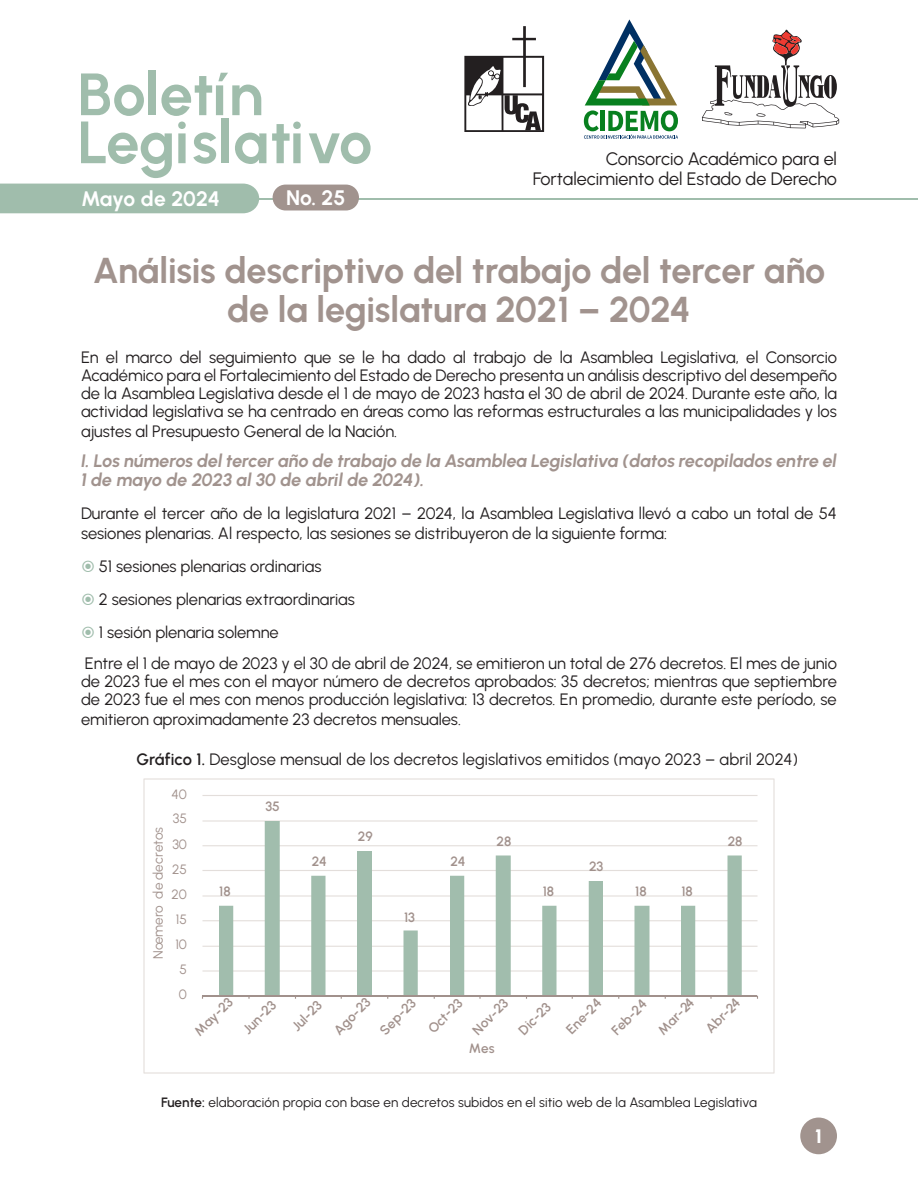
<style>
.page{position:relative;width:918px;height:1188px;background:#fff}
.page>*{position:absolute;margin:0;border:0;box-sizing:border-box;transform-origin:0 0}
.t1{font:700 36px/39px "Urbanist";letter-spacing:-.01em;color:#a1938e;text-align:center}
.t2{font:700 21px "Urbanist";letter-spacing:-.01em;color:#fff}
.t3{font:800 19.5px "Urbanist";color:#fff}
.t4{font:italic 700 18px/19.5px "Urbanist";letter-spacing:-.01em;color:#a1938e}
.t5{font:18px "Urbanist";letter-spacing:-.005em;color:#231f20}
.t6{font:16.5px/18px "Urbanist";letter-spacing:-.005em;color:#231f20;text-align:justify}
.t7{font:600 13.5px "Urbanist";color:#a1918c}
.t8{font:13.5px "Urbanist";letter-spacing:.005em;color:#231f20}
.t9{font:13.5px "Urbanist";color:#a1918c}
.s1{font-weight:600}
</style>
<div class="page">
<hr style="left:174px;top:198px;width:744px;height:2px;background:#a0bdac">
<svg style="left:81px;top:73px;width:63px;height:43px"></svg>
<div style="left:149px;top:71px;width:7px;height:44px;background:#a0bdac"></div>
<svg style="left:161px;top:73px;width:100px;height:43px"></svg>
<svg style="left:81px;top:122px;width:91px;height:56px"></svg>
<svg style="left:178px;top:122px;width:8px;height:41px"></svg>
<svg style="left:193px;top:132px;width:23px;height:32px"></svg>
<div style="left:222px;top:119px;width:7px;height:44px;background:#a0bdac"></div>
<svg style="left:235px;top:133px;width:31px;height:31px"></svg>
<svg style="left:272px;top:122px;width:29px;height:41px"></svg>
<svg style="left:309px;top:133px;width:62px;height:31px"></svg>
<div style="left:0;top:184px;width:259px;height:29px;background:#a0bdac"></div>
<div style="left:273px;top:185px;width:86px;height:25px;background:#a1938e;border-radius:13px"></div>
<div style="left:800px;top:1118px;width:37px;height:36px;background:#a1938e;border-radius:50%"></div>
<svg style="left:702px;top:29px;width:137px;height:99px"></svg>
<svg style="left:464px;top:26px;width:80px;height:106px"></svg>
<svg style="left:584px;top:19px;width:94px;height:120px"></svg>
<svg style="left:143px;top:778px;width:632px;height:296px"></svg>
<svg style="left:219px;top:821px;width:523px;height:174px"></svg>
<hr style="left:202px;top:995px;width:556px;height:1px;background:#a1918c">
<p class="t2" style="left:81px;top:185px;width:141px">Mayo de 2024</p>
<p class="t2" style="left:286px;top:184px;width:61px">No. 25</p>
<p class="t5" style="left:606px;top:147px;width:233px">Consorcio Académico para el</p>
<p class="t5" style="left:533px;top:167px;width:306px">Fortalecimiento del Estado de Derecho</p>
<p class="t1" style="left:93px;top:250px;width:734px">Análisis descriptivo del trabajo del tercer año de la legislatura 2021 – 2024</p>
<p class="t6" style="left:81px;top:348px;width:758px">En el marco del seguimiento que se le ha dado al trabajo de la Asamblea Legislativa, el Consorcio Académico para el Fortalecimiento del Estado de Derecho presenta un análisis descriptivo del desempeño de la Asamblea Legislativa desde el 1 de mayo de 2023 hasta el 30 de abril de 2024. Durante este año, la actividad legislativa se ha centrado en áreas como las reformas estructurales a las municipalidades y los</p>
<p class="t6" style="left:81px;top:422px;width:318px">ajustes al Presupuesto General de la Nación.</p>
<p class="t4" style="left:81px;top:450px;width:758px">I. Los números del tercer año de trabajo de la Asamblea Legislativa (datos recopilados entre el<br>1 de mayo de 2023 al 30 de abril de 2024).</p>
<p class="t6" style="left:81px;top:503px;width:757px;line-height:19.5px">Durante el tercer año de la legislatura 2021 – 2024, la Asamblea Legislativa llevó a cabo un total de 54 sesiones plenarias. Al respecto, las sesiones se distribuyeron de la siguiente forma:</p>
<p class="t6" style="left:99px;top:557px;width:224px">51 sesiones plenarias ordinarias</p>
<p class="t6" style="left:99px;top:590px;width:258px">2 sesiones plenarias extraordinarias</p>
<p class="t6" style="left:99px;top:623px;width:182px">1 sesión plenaria solemne</p>
<p class="t6" style="left:81px;top:654px;width:757px">Entre el 1 de mayo de 2023 y el 30 de abril de 2024, se emitieron un total de 276 decretos. El mes de junio de 2023 fue el mes con el mayor número de decretos aprobados: 35 decretos; mientras que septiembre de 2023 fue el mes con menos producción legislativa: 13 decretos. En promedio, durante este período, se</p>
<p class="t6" style="left:81px;top:710px;width:382px">emitieron aproximadamente 23 decretos mensuales.</p>
<p class="t6" style="left:136px;top:750px;width:663px"><span class="s1">Gráfico 1.</span> Desglose mensual de los decretos legislativos emitidos (mayo 2023 – abril 2024)</p>
<p class="t9" style="left:149px;top:959px;width:134px;rotate:-90deg">Nœmero de decretos</p>
<p class="t9" style="left:172px;top:785px;width:17px">40</p>
<p class="t9" style="left:173px;top:810px;width:16px">35</p>
<p class="t9" style="left:172px;top:835px;width:16px">30</p>
<p class="t9" style="left:172px;top:860px;width:16px">25</p>
<p class="t9" style="left:172px;top:885px;width:17px">20</p>
<p class="t9" style="left:176px;top:910px;width:13px">15</p>
<p class="t9" style="left:175px;top:935px;width:13px">10</p>
<p class="t9" style="left:180px;top:960px;width:9px">5</p>
<p class="t7" style="left:219px;top:882px;width:13px">18</p>
<p class="t7" style="left:265px;top:798px;width:16px">35</p>
<p class="t7" style="left:312px;top:852px;width:17px">24</p>
<p class="t7" style="left:358px;top:828px;width:16px">29</p>
<p class="t7" style="left:404px;top:908px;width:12px">13</p>
<p class="t7" style="left:450px;top:852px;width:17px">24</p>
<p class="t7" style="left:497px;top:832px;width:16px">28</p>
<p class="t7" style="left:543px;top:882px;width:13px">18</p>
<p class="t7" style="left:589px;top:858px;width:16px">23</p>
<p class="t7" style="left:635px;top:882px;width:13px">18</p>
<p class="t7" style="left:681px;top:882px;width:13px">18</p>
<p class="t7" style="left:728px;top:832px;width:16px">28</p>
<p class="t9" style="left:179px;top:985px;width:10px">0</p>
<p class="t7" style="left:190px;top:1027px;width:50px;rotate:-45deg">May-23</p>
<p class="t7" style="left:239px;top:1025px;width:42px;rotate:-45deg">Jun-23</p>
<p class="t7" style="left:288px;top:1022px;width:38px;rotate:-45deg">Jul-23</p>
<p class="t7" style="left:330px;top:1026px;width:47px;rotate:-45deg">Ago-23</p>
<p class="t7" style="left:376px;top:1026px;width:46px;rotate:-45deg">Sep-23</p>
<p class="t7" style="left:424px;top:1024px;width:44px;rotate:-45deg">Oct-23</p>
<p class="t7" style="left:468px;top:1026px;width:46px;rotate:-45deg">Nov-23</p>
<p class="t7" style="left:515px;top:1026px;width:41px;rotate:-45deg">Dic-23</p>
<p class="t7" style="left:562px;top:1025px;width:45px;rotate:-45deg">Ene-24</p>
<p class="t7" style="left:608px;top:1026px;width:45px;rotate:-45deg">Feb-24</p>
<p class="t7" style="left:654px;top:1026px;width:46px;rotate:-45deg">Mar-24</p>
<p class="t7" style="left:702px;top:1024px;width:44px;rotate:-45deg">Abr-24</p>
<p class="t7" style="left:469px;top:1039px;width:27px">Mes</p>
<p class="t8" style="left:161px;top:1093px;width:597px"><span class="s1">Fuente:</span> elaboración propia con base en decretos subidos en el sitio web de la Asamblea Legislativa</p>
<p class="t3" style="left:815px;top:1123px;width:8px">1</p>
</div>
